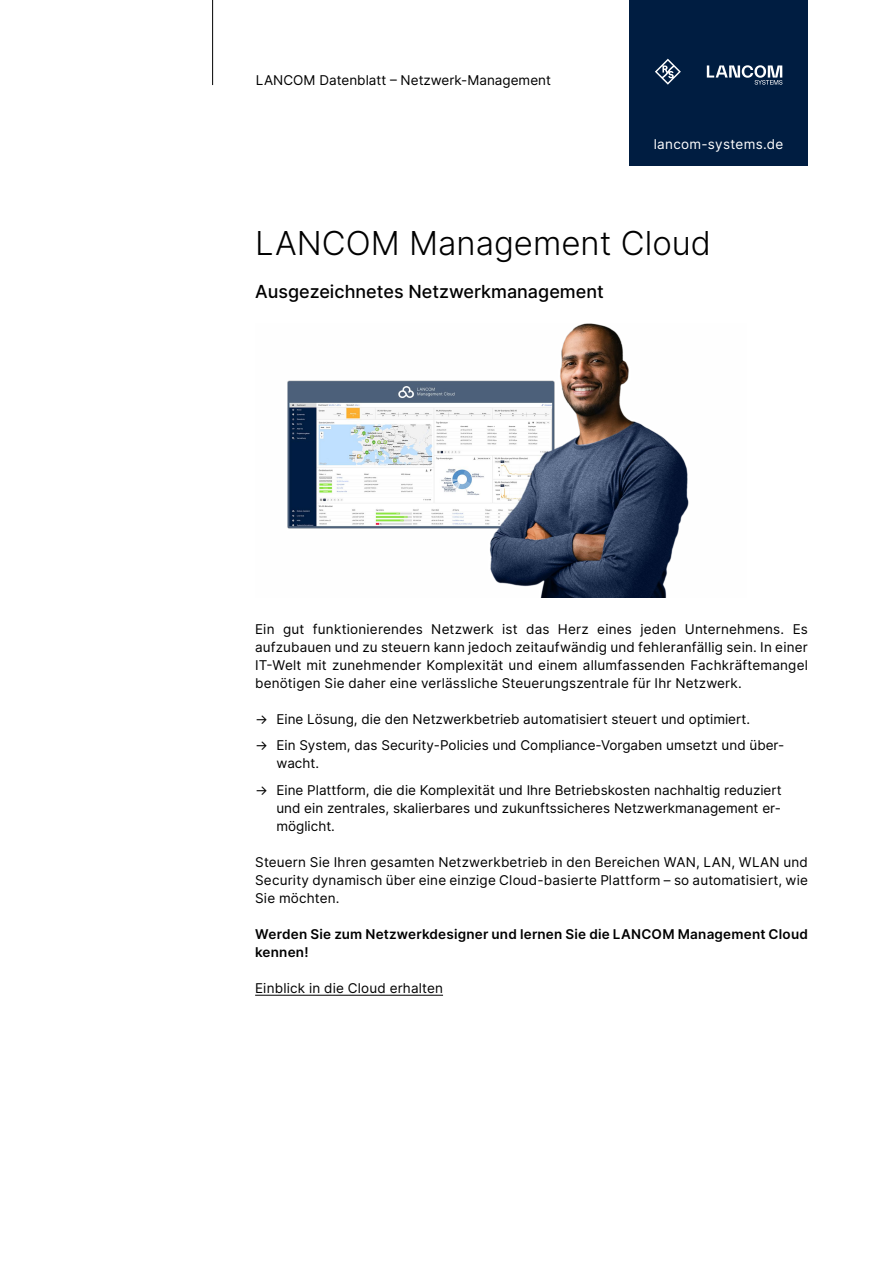
<style>
.page{position:relative;width:893px;height:1263px;background:#fff}
.page>*{position:absolute;margin:0;border:0;box-sizing:border-box;transform-origin:0 0}
.t1{font:300 33px "Inter";color:#000}
.t2{font:500 18px "Inter";color:#000}
.t3{font:13.5px/18px "Inter";color:#000;text-align:justify}
.t4{font:600 13.5px/18px "Inter";letter-spacing:.015em;color:#000}
.t5{font:13.5px "Inter";letter-spacing:.02em;color:#fff}
</style>
<div class="page">
<div style="left:629px;top:0;width:179px;height:166px;background:#001d41"></div>
<hr style="left:212px;top:0;width:1px;height:85px;background:#000">
<svg style="left:655px;top:59px;width:26px;height:26px"></svg>
<svg style="left:707px;top:65px;width:75px;height:20px"></svg>
<hr style="left:255px;top:995px;width:188px;height:1px;background:#000">
<img style="left:287px;top:323px;width:402px;height:274px">
<p class="t3" style="left:256px;top:71px;width:297px">LANCOM Datenblatt – Netzwerk-Management</p>
<p class="t5" style="left:654px;top:134px;width:131px">lancom-systems.de</p>
<h1 class="t1" style="left:255px;top:220px;width:458px">LANCOM Management Cloud</h1>
<h2 class="t2" style="left:255px;top:278px;width:350px">Ausgezeichnetes Netzwerkmanagement</h2>
<p class="t3" style="left:255px;top:620px;width:554px">Ein gut funktionierendes Netzwerk ist das Herz eines jeden Unternehmens. Es aufzubauen und zu steuern kann jedoch zeitaufwändig und fehleranfällig sein. In einer IT-Welt mit zunehmender Komplexität und einem allumfassenden Fachkräftemangel benötigen Sie daher eine verlässliche Steuerungszentrale für Ihr Netzwerk.</p>
<p class="t3" style="left:255px;top:710px;width:497px">→ Eine Lösung, die den Netzwerkbetrieb automatisiert steuert und optimiert.</p>
<p class="t3" style="left:276px;top:736px;width:509px;text-indent:-21px">→ Ein System, das Security-Policies und Compliance-Vorgaben umsetzt und über&shy;wacht.</p>
<p class="t3" style="left:276px;top:781px;width:507px;text-indent:-21px">→ Eine Plattform, die die Komplexität und Ihre Betriebskosten nachhaltig reduziert und ein zentrales, skalierbares und zukunftssicheres Netzwerkmanagement er&shy;möglicht.</p>
<p class="t3" style="left:255px;top:853px;width:554px">Steuern Sie Ihren gesamten Netzwerkbetrieb in den Bereichen WAN, LAN, WLAN und Security dynamisch über eine einzige Cloud-basierte Plattform – so automatisiert, wie Sie möchten.</p>
<p class="t4" style="left:255px;top:925px;width:554px">Werden Sie zum Netzwerkdesigner und lernen Sie die LANCOM Management Cloud kennen!</p>
<p class="t3" style="left:255px;top:979px;width:189px">Einblick in die Cloud erhalten</p>
</div>
